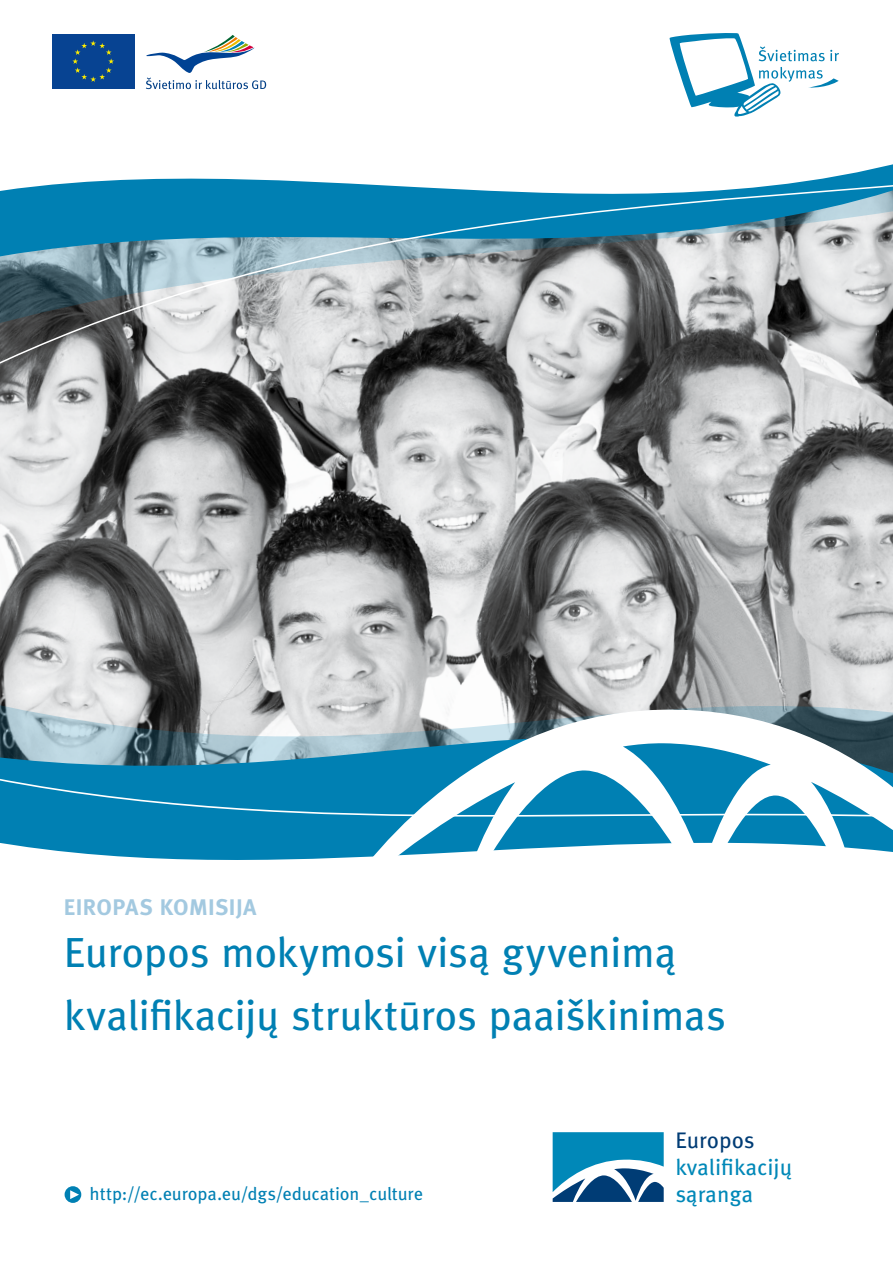
<style>
.page{position:relative;width:893px;height:1263px;background:#fff}
.page>*{position:absolute;margin:0;border:0;box-sizing:border-box;transform-origin:0 0}
.t1{font:42px/63px "Meta Pro";letter-spacing:-.01em;color:#0080b3}
.t2{font:22.5px "Meta Pro";letter-spacing:-.005em;color:#0088b8}
.t3{font:700 22.5px "Meta Pro";letter-spacing:.02em;color:#a3c9e0}
.t4{font:22.5px "Meta Pro";letter-spacing:-.005em;color:#003c75}
.t5{font:18px "Meta Pro";letter-spacing:-.005em;color:#0080b3}
</style>
<div class="page">
<svg style="left:146px;top:35px;width:109px;height:37px"></svg>
<svg style="left:134px;top:34px;width:1px;height:38px"></svg>
<div style="left:52px;top:34px;width:82px;height:55px;background:#074392"></div>
<svg style="left:72px;top:41px;width:42px;height:31px"></svg>
<svg style="left:669px;top:33px;width:170px;height:39px"></svg>
<img style="left:0;top:503px;width:893px;height:194px">
<svg style="left:553px;top:1132px;width:111px;height:70px"></svg>
<svg style="left:0;top:463px;width:893px;height:40px;background:#b0b1b1"></svg>
<svg style="left:91px;top:80px;width:802px;height:86px"></svg>
<svg style="left:0;top:166px;width:893px;height:297px;background:#8aa2ab"></svg>
<div style="left:65px;top:1186px;width:16px;height:17px;background:#0080b3;border-radius:50%"></div>
<svg style="left:70px;top:1190px;width:9px;height:9px"></svg>
<svg style="left:0;top:697px;width:893px;height:30px;background:#b1b5b6"></svg>
<svg style="left:0;top:727px;width:317px;height:133px;background:#83acbc"></svg>
<svg style="left:0;top:753px;width:317px;height:96px;background:#1285b3"></svg>
<svg style="left:317px;top:703px;width:576px;height:156px"></svg>
<p class="t3" style="left:64px;top:892px;width:194px">EIROPAS KOMISIJA</p>
<p class="t1" style="left:64px;top:921px;width:664px">Europos mokymosi visą gyvenimą kvalifikacijų struktūros paaiškinimas</p>
<p class="t4" style="left:675px;top:1126px;width:81px">Europos</p>
<p class="t2" style="left:675px;top:1153px;width:118px">kvalifikacijų</p>
<p class="t5" style="left:90px;top:1183px;width:335px">http://ec.europa.eu/dgs/education_culture</p>
<p class="t2" style="left:675px;top:1180px;width:79px">sąranga</p>
</div>
